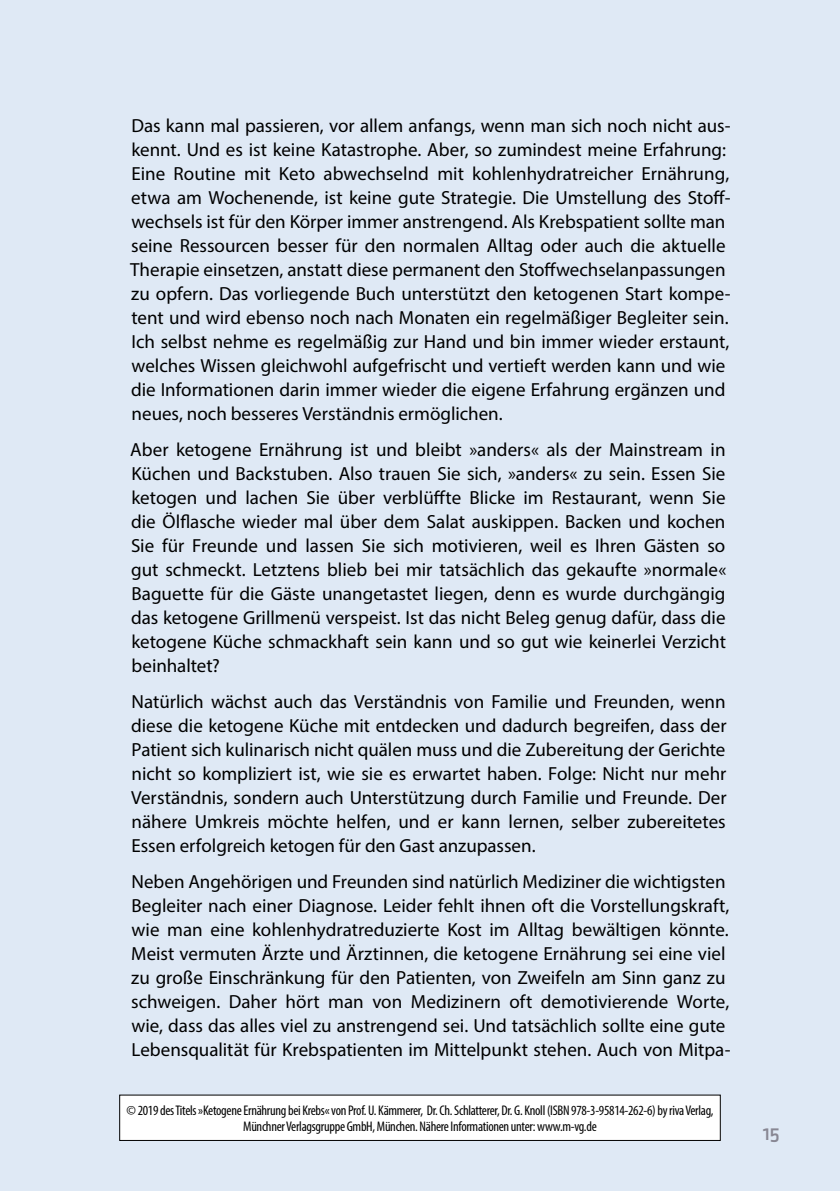
<style>
.page{position:relative;width:840px;height:1191px;background:#fff}
.page>*{position:absolute;margin:0;border:0;box-sizing:border-box;transform-origin:0 0}
.F1_-_Fließsatz__Body{font:19px/24px "Myriad Pro";color:#000}
.t1{font:500 19px "Notes";color:#888793}
.t2{font:condensed 14px/16.8px "Myriad Pro";letter-spacing:-.02em;color:#000;text-align:center}
</style>
<div class="page">
<div style="left:0;top:0;width:839px;height:1191px;background:#dfe9f5"></div>
<div style="left:120px;top:1095px;width:600px;height:45px;background:#fff"></div>
<div style="left:119px;top:1094px;width:601px;height:47px;border:1px solid #000"></div>
<p class="F1_-_Fließsatz__Body" style="left:130px;top:113px;width:601px">Das kann mal passieren, vor allem anfangs, wenn man sich noch nicht aus&shy;kennt. Und es ist keine Katastrophe. Aber, so zumindest meine Erfahrung:<br>Eine Routine mit Keto abwechselnd mit kohlenhydratreicher Ernährung, etwa am Wochenende, ist keine gute Strategie. Die Umstellung des Stoff&shy;wechsels ist für den Körper immer anstrengend. Als Krebspatient sollte man seine Ressourcen besser für den normalen Alltag oder auch die aktuelle Therapie einsetzen, anstatt diese permanent den Stoffwechselanpassungen zu opfern. Das vorliegende Buch unterstützt den ketogenen Start kompe&shy;tent und wird ebenso noch nach Monaten ein regelmäßiger Begleiter sein.<br>Ich selbst nehme es regelmäßig zur Hand und bin immer wieder erstaunt, welches Wissen gleichwohl aufgefrischt und vertieft werden kann und wie die Informationen darin immer wieder die eigene Erfahrung ergänzen und neues, noch besseres Verständnis ermöglichen.</p>
<p class="F1_-_Fließsatz__Body" style="left:130px;top:437px;width:597px;text-align:justify">Aber ketogene Ernährung ist und bleibt »anders« als der Mainstream in Küchen und Backstuben. Also trauen Sie sich, »anders« zu sein. Essen Sie ketogen und lachen Sie über verblüffte Blicke im Restaurant, wenn Sie die Ölflasche wieder mal über dem Salat auskippen. Backen und kochen Sie für Freunde und lassen Sie sich motivieren, weil es Ihren Gästen so gut schmeckt. Letztens blieb bei mir tatsächlich das gekaufte »normale« Baguette für die Gäste unangetastet liegen, denn es wurde durchgängig das ketogene Grillmenü verspeist. Ist das nicht Beleg genug dafür, dass die ketogene Küche schmackhaft sein kann und so gut wie keinerlei Verzicht beinhaltet?</p>
<p class="F1_-_Fließsatz__Body" style="left:131px;top:689px;width:596px;text-align:justify">Natürlich wächst auch das Verständnis von Familie und Freunden, wenn diese die ketogene Küche mit entdecken und dadurch begreifen, dass der Patient sich kulinarisch nicht quälen muss und die Zubereitung der Gerichte nicht so kompliziert ist, wie sie es erwartet haben. Folge: Nicht nur mehr Verständnis, sondern auch Unterstützung durch Familie und Freunde. Der nähere Umkreis möchte helfen, und er kann lernen, selber zubereitetes Essen erfolgreich ketogen für den Gast anzupassen.</p>
<p class="F1_-_Fließsatz__Body" style="left:131px;top:869px;width:600px">Neben Angehörigen und Freunden sind natürlich Mediziner die wichtigsten Begleiter nach einer Diagnose. Leider fehlt ihnen oft die Vorstellungskraft, wie man eine kohlenhydratreduzierte Kost im Alltag bewältigen könnte.<br>Meist vermuten Ärzte und Ärztinnen, die ketogene Ernährung sei eine viel zu große Einschränkung für den Patienten, von Zweifeln am Sinn ganz zu schweigen. Daher hört man von Medizinern oft demotivierende Worte, wie, dass das alles viel zu anstrengend sei. Und tatsächlich sollte eine gute Lebensqualität für Krebspatienten im Mittelpunkt stehen. Auch von Mitpa-</p>
<p class="t2" style="left:126px;top:1101px;width:588px">© 2019 des Titels »Ketogene Ernährung bei Krebs« von Prof. U. Kämmerer, Dr. Ch. Schlatterer, Dr. G. Knoll (ISBN 978-3-95814-262-6) by riva Verlag,<br>Münchner Verlagsgruppe GmbH, München. Nähere Informationen unter: www.m-vg.de</p>
<p class="t1" style="left:762px;top:1123px;width:19px">15</p>
</div>
